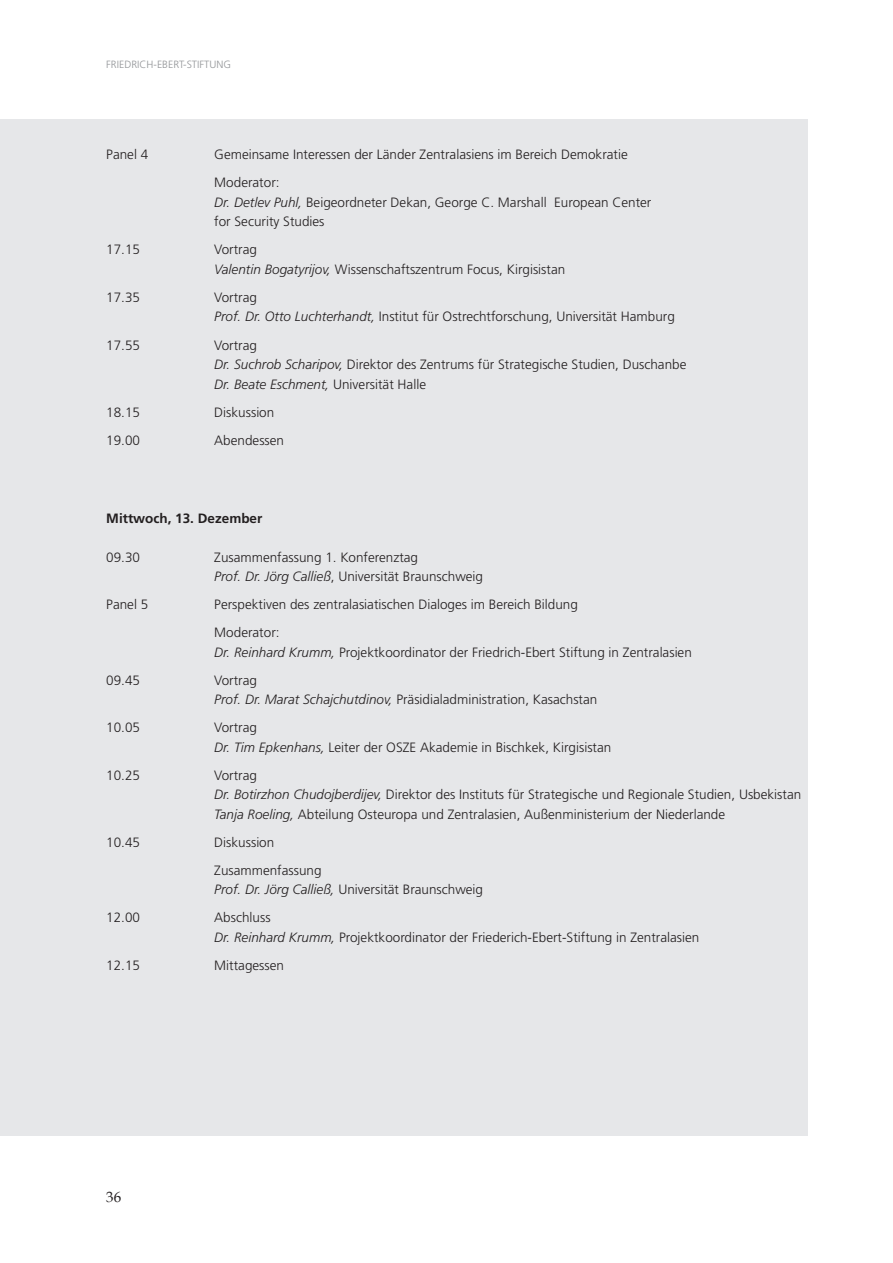
<style>
.page{position:relative;width:893px;height:1263px;background:#fff}
.page>*{position:absolute;margin:0;border:0;box-sizing:border-box;transform-origin:0 0}
.t1{font:15px "Book Antiqua";color:#231f20}
.t2{font:300 13.5px/19.5px "Frutiger";color:#231f20}
.t3{font:700 13.5px "Frutiger";color:#231f20}
.t4{font:300 10.5px "Frutiger";color:#939598}
.s1{font-style:italic}
</style>
<div class="page">
<div style="left:0;top:119px;width:808px;height:1016px;background:#e6e7e9"></div>
<p class="t4" style="left:106px;top:60px;width:126px">FRIEDRICH-EBERT-STIFTUNG</p>
<p class="t2" style="left:106px;top:146px;width:44px">Panel 4</p>
<p class="t2" style="left:214px;top:142px;width:415px;line-height:28px">Gemeinsame Interessen der Länder Zentralasiens im Bereich Demokratie<br>Moderator:</p>
<p class="t2" style="left:214px;top:194px;width:439px"><span class="s1">Dr. Detlev Puhl,</span> Beigeordneter Dekan, George C. Marshall European Center for Security Studies</p>
<p class="t2" style="left:106px;top:241px;width:35px">17.15</p>
<p class="t2" style="left:214px;top:241px;width:352px">Vortrag<br><span class="s1">Valentin Bogatyrijov,</span> Wissenschaftszentrum Focus, Kirgisistan</p>
<p class="t2" style="left:106px;top:289px;width:35px">17.35</p>
<p class="t2" style="left:214px;top:289px;width:462px">Vortrag<br><span class="s1">Prof. Dr. Otto Luchterhandt,</span> Institut für Ostrechtforschung, Universität Hamburg</p>
<p class="t2" style="left:106px;top:336px;width:35px">17.55</p>
<p class="t2" style="left:214px;top:336px;width:474px">Vortrag<br><span class="s1">Dr. Suchrob Scharipov,</span> Direktor des Zentrums für Strategische Studien, Duschanbe<br><span class="s1">Dr. Beate Eschment,</span> Universität Halle</p>
<p class="t2" style="left:106px;top:403px;width:35px">18.15</p>
<p class="t2" style="left:214px;top:403px;width:62px">Diskussion</p>
<p class="t2" style="left:106px;top:431px;width:35px">19.00</p>
<p class="t2" style="left:214px;top:431px;width:71px">Abendessen</p>
<p class="t3" style="left:106px;top:512px;width:158px">Mittwoch, 13. Dezember</p>
<p class="t2" style="left:106px;top:548px;width:35px">09.30</p>
<p class="t2" style="left:214px;top:548px;width:270px">Zusammenfassung 1. Konferenztag<br><span class="s1">Prof. Dr. Jörg Calließ</span>, Universität Braunschweig</p>
<p class="t2" style="left:106px;top:596px;width:44px">Panel 5</p>
<p class="t2" style="left:214px;top:591px;width:365px;line-height:28px">Perspektiven des zentralasiatischen Dialoges im Bereich Bildung<br>Moderator:</p>
<p class="t2" style="left:214px;top:643px;width:479px"><span class="s1">Dr. Reinhard Krumm,</span> Projektkoordinator der Friedrich-Ebert Stiftung in Zentralasien</p>
<p class="t2" style="left:106px;top:671px;width:35px">09.45</p>
<p class="t2" style="left:214px;top:671px;width:385px">Vortrag<br><span class="s1">Prof. Dr. Marat Schajchutdinov,</span> Präsidialadministration, Kasachstan</p>
<p class="t2" style="left:106px;top:719px;width:35px">10.05</p>
<p class="t2" style="left:214px;top:719px;width:398px">Vortrag<br><span class="s1">Dr. Tim Epkenhans,</span> Leiter der OSZE Akademie in Bischkek, Kirgisistan</p>
<p class="t2" style="left:106px;top:766px;width:35px">10.25</p>
<p class="t2" style="left:214px;top:766px;width:588px">Vortrag<br><span class="s1">Dr. Botirzhon Chudojberdijev,</span> Direktor des Instituts für Strategische und Regionale Studien, Usbekistan<br><span class="s1">Tanja Roeling,</span> Abteilung Osteuropa und Zentralasien, Außenministerium der Niederlande</p>
<p class="t2" style="left:106px;top:833px;width:35px">10.45</p>
<p class="t2" style="left:214px;top:829px;width:109px;line-height:28px">Diskussion<br>Zusammenfassung</p>
<p class="t2" style="left:214px;top:881px;width:270px"><span class="s1">Prof. Dr. Jörg Calließ,</span> Universität Braunschweig</p>
<p class="t2" style="left:106px;top:909px;width:35px">12.00</p>
<p class="t2" style="left:214px;top:909px;width:487px">Abschluss<br><span class="s1">Dr. Reinhard Krumm,</span> Projektkoordinator der Friederich-Ebert-Stiftung in Zentralasien</p>
<p class="t2" style="left:106px;top:956px;width:35px">12.15</p>
<p class="t2" style="left:214px;top:956px;width:71px">Mittagessen</p>
<p class="t1" style="left:106px;top:1188px;width:16px">36</p>
</div>
